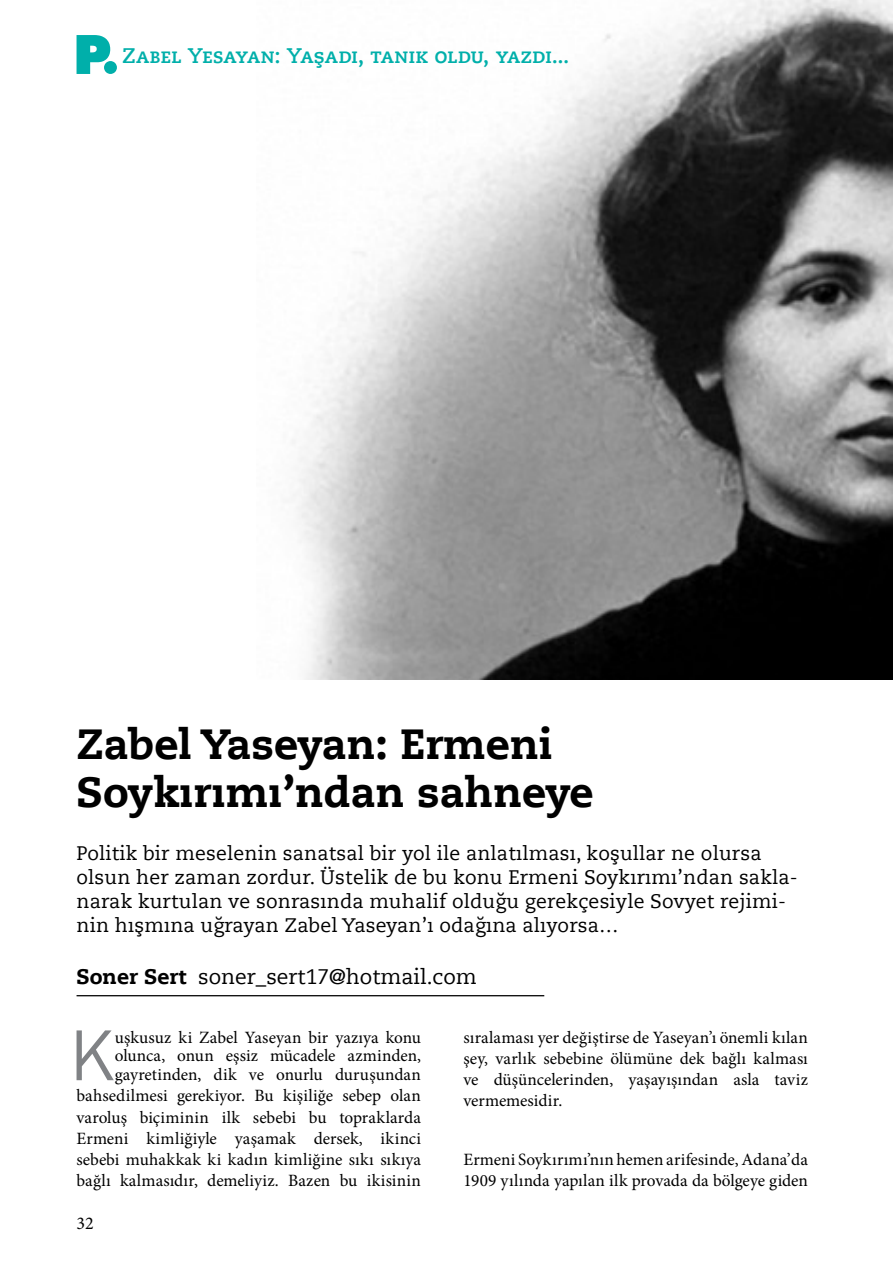
<style>
.page{position:relative;width:893px;height:1263px;background:#fff}
.page>*{position:absolute;margin:0;border:0;box-sizing:border-box;transform-origin:0 0}
.t1{font:69.9px "DIN Pro";color:#808285}
.t2{font:700 42px/48px "Caecilia LT Std Roman";color:#000}
.t3{font:300 21px "Caecilia LT Std";letter-spacing:-.005em;color:#00afaa}
.t4{font:21px "Caecilia LT Std Roman";color:#000}
.t5{font:19.5px/24px "Caecilia LT Std Roman";letter-spacing:.01em;color:#000}
.t6{font:18px "Minion Pro";color:#000}
.t7{font:17.25px/21.3px "Minion Pro";letter-spacing:.005em;color:#000;text-align:justify}
.s1{font-weight:700}
</style>
<div class="page">
<hr style="left:77px;top:995px;width:467px;height:1px;background:#000">
<img style="left:292px;top:0;width:601px;height:679px">
<svg style="left:77px;top:35px;width:33px;height:39px"></svg>
<div style="left:104px;top:61px;width:13px;height:13px;background:#00afaa;border-radius:50%"></div>
<p class="t3" style="left:122px;top:42px;width:449px">Zabel Yesayan: Yaşadı, tanık oldu, yazdı...</p>
<h2 class="t2" style="left:77px;top:720px;width:519px">Zabel Yaseyan: Ermeni<br>Soykırımı’ndan sahneye</h2>
<p class="t5" style="left:77px;top:841px;width:723px">Politik bir meselenin sanatsal bir yol ile anlatılması, koşullar ne olursa olsun her zaman zordur. Üstelik de bu konu Ermeni Soykırımı’ndan sakla&shy;narak kurtulan ve sonrasında muhalif olduğu gerekçesiyle Sovyet rejimi&shy;nin hışmına uğrayan Zabel Yaseyan’ı odağına alıyorsa…</p>
<p class="t4" style="left:77px;top:963px;width:402px"><span class="s1">Soner Sert</span> soner_sert17@hotmail.com</p>
<h1 class="t1" style="left:69px;top:1000px;width:47px">K</h1>
<p class="t7" style="left:115px;top:1028px;width:308px;line-height:18.8px">uşkusuz ki Zabel Yaseyan bir yazıya konu olunca, onun eşsiz mücadele azminden, gayretinden, dik ve onurlu duruşundan</p>
<p class="t7" style="left:77px;top:1085px;width:346px">bahsedilmesi gerekiyor. Bu kişiliğe sebep olan varoluş biçiminin ilk sebebi bu topraklarda Ermeni kimliğiyle yaşamak dersek, ikinci sebebi muhakkak ki kadın kimliğine sıkı sıkıya bağlı kalmasıdır, demeliyiz. Bazen bu ikisinin</p>
<p class="t6" style="left:77px;top:1211px;width:19px">32</p>
<p class="t7" style="left:463px;top:1027px;width:346px">sıralaması yer değiştirse de Yaseyan’ı önemli kılan şey, varlık sebebine ölümüne dek bağlı kalması ve düşüncelerinden, yaşayışından asla taviz vermemesidir.</p>
<p class="t7" style="left:463px;top:1149px;width:346px">Ermeni Soykırımı’nın hemen arifesinde, Adana’da<br>1909 yılında yapılan ilk provada da bölgeye giden</p>
</div>
